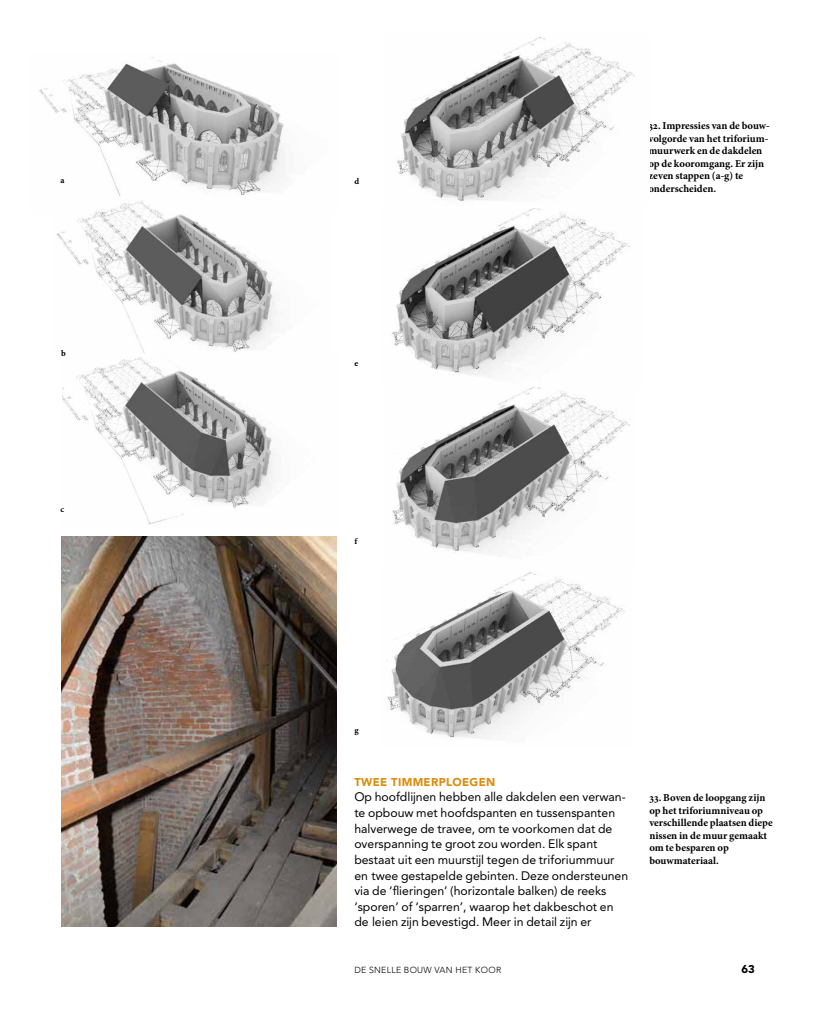
<style>
.page{position:relative;width:815px;height:1028px;background:#fff}
.page>*{position:absolute;margin:0;border:0;box-sizing:border-box;transform-origin:0 0}
.t1{font:12.25px/15.6px "Avenir LT Pro";color:#000}
.t2{font:900 11.25px "Avenir LT Pro";letter-spacing:.03em;color:#da8c0c}
.t3{font:900 11.25px "Avenir LT Pro";color:#000}
.t4{font:700 10.62px/12.5px "Minion Pro";letter-spacing:-.005em;color:#000}
.t5{font:300 8.75px "Avenir LT Pro";letter-spacing:.03em;color:#000}
.t6{font:700 8.75px "Minion Pro";color:#000}
</style>
<div class="page">
<img style="left:39px;top:57px;width:246px;height:139px">
<img style="left:62px;top:357px;width:212px;height:167px">
<img style="left:61px;top:536px;width:276px;height:390px">
<img style="left:56px;top:200px;width:221px;height:153px">
<img style="left:397px;top:36px;width:238px;height:165px">
<img style="left:391px;top:208px;width:239px;height:168px">
<img style="left:392px;top:387px;width:238px;height:166px">
<img style="left:387px;top:572px;width:238px;height:166px">
<p class="t6" style="left:60px;top:174px;width:6px">a</p>
<p class="t6" style="left:61px;top:347px;width:6px">b</p>
<p class="t6" style="left:60px;top:502px;width:5px">c</p>
<p class="t6" style="left:354px;top:175px;width:6px">d</p>
<p class="t6" style="left:354px;top:357px;width:5px">e</p>
<p class="t6" style="left:354px;top:535px;width:4px">f</p>
<p class="t4" style="left:648px;top:119px;width:122px">32. Impressies van de bouw&shy;volgorde van het triforium&shy;muurwerk en de dakdelen op de kooromgang. Er zijn zeven stappen (a-g) te onderscheiden.</p>
<p class="t6" style="left:354px;top:724px;width:6px">g</p>
<p class="t2" style="left:354px;top:775px;width:142px">TWEE TIMMERPLOEGEN</p>
<p class="t1" style="left:354px;top:789px;width:275px">Op hoofdlijnen hebben alle dakdelen een verwan&shy;te opbouw met hoofdspanten en tussenspanten halverwege de travee, om te voorkomen dat de overspanning te groot zou worden. Elk spant bestaat uit een muurstijl tegen de triforiummuur en twee gestapelde gebinten. Deze ondersteunen via de ‘flieringen’ (horizontale balken) de reeks ‘sporen’ of ‘sparren’, waarop het dakbeschot en de leien zijn bevestigd. Meer in detail zijn er</p>
<p class="t4" style="left:649px;top:791px;width:125px">33. Boven de loopgang zijn op het triforiumniveau op verschillende plaatsen diepe nissen in de muur gemaakt om te besparen op bouwmateriaal.</p>
<p class="t5" style="left:354px;top:965px;width:148px">DE SNELLE BOUW VAN HET KOOR</p>
<p class="t3" style="left:741px;top:962px;width:15px">63</p>
</div>
